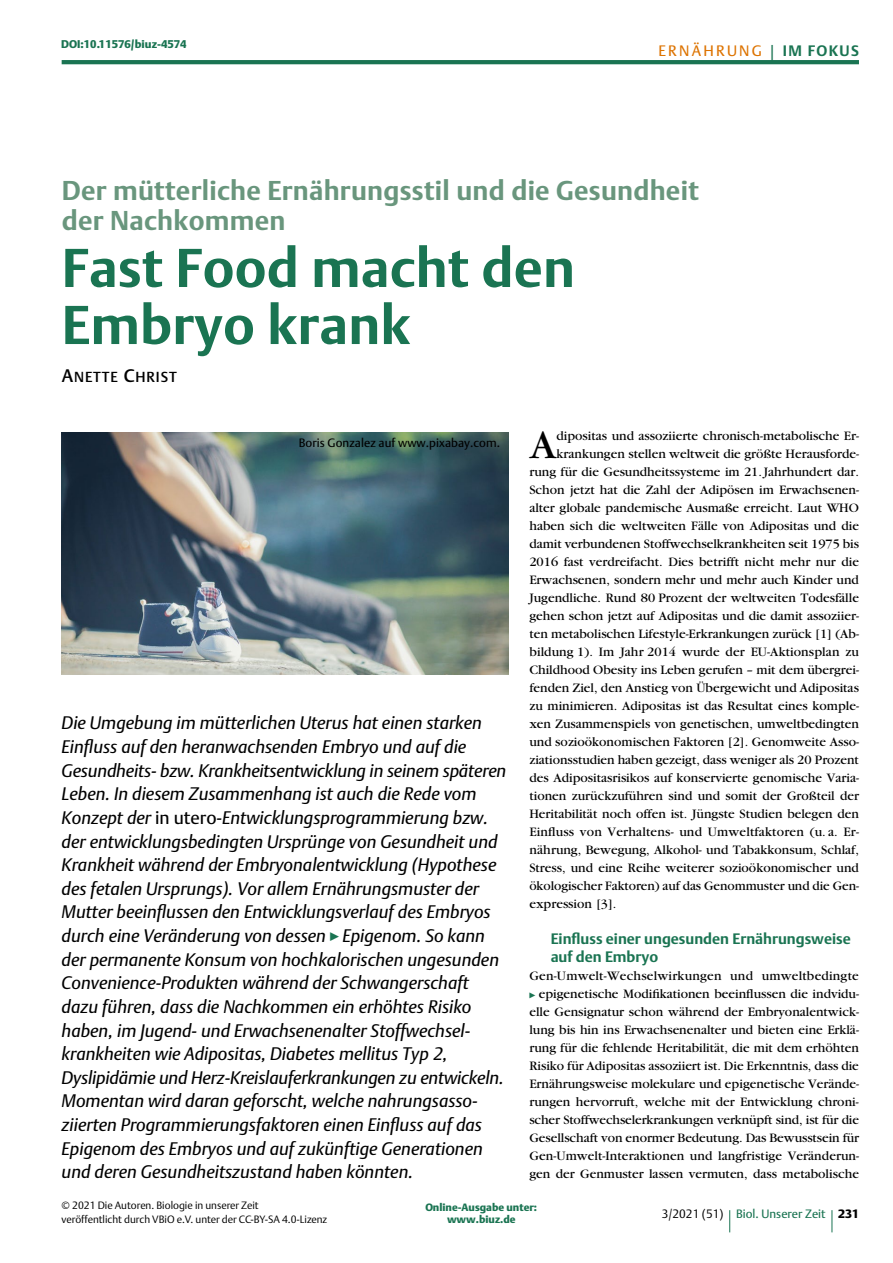
<style>
.page{position:relative;width:893px;height:1263px;background:#fff}
.page>*{position:absolute;margin:0;border:0;box-sizing:border-box;transform-origin:0 0}
.t1{font:700 54px/57px "DTL Argo T";letter-spacing:.005em;color:#1a7452}
.t2{font:42.45px "Garamond";color:#000}
.t3{font:700 27px/30px "DTL Argo T";letter-spacing:.01em;color:#69967d}
.t4{font:italic 18px/23.5px "DTL Argo T";color:#000}
.t5{font:700 15px/18px "DTL Argo T";color:#1a7452}
.t6{font:15px "DTL Argo T";letter-spacing:.15em;color:#dd7300}
.t7{font:14.4px "DTL Argo T Medium SC800";letter-spacing:.06em;color:#000}
.t8{font:13.5px/18px "Garamond";color:#000;text-align:right}
.t9{font:12px "DTL Argo T";letter-spacing:.005em;color:#000}
.t10{font:12px "DTL Argo T";color:#1a7452}
.t11{font:11.1px "DTL Argo T Black";color:#1a7452}
.t12{font:10.5px/13.5px "DTL Argo T Light";color:#000}
.t13{font:10.5px/12px "DTL Argo T Black";color:#1a7452;text-align:center}
.s1{font-family:"Helvetica Neue";font-weight:300;font-size:24.75px;color:#1a7452}
.s2{font-weight:700;color:#1a7452}
.s3{font-size:18px}
.s4{font-style:normal}
.s5{font-family:"DTL Argo T Light";color:#000}
.s6{font-family:"DTL Argo T Black";color:#000}
</style>
<div class="page">
<svg style="left:729px;top:1210px;width:1px;height:22px"></svg>
<svg style="left:832px;top:1210px;width:1px;height:22px"></svg>
<hr style="left:62px;top:60px;width:797px;height:4px;background:#1a7452">
<img style="left:62px;top:432px;width:446px;height:242px">
<p class="t11" style="left:61px;top:38px;width:127px">DOI:10.11576/biuz-4574</p>
<p class="t6" style="left:658px;top:42px;width:202px">ERNÄHRUNG <span class="s1">|</span> <span class="s2">IM FOKUS</span></p>
<h3 class="t3" style="left:62px;top:175px;width:639px">Der mütterliche Ernährungsstil und die Gesundheit der Nachkommen</h3>
<h1 class="t1" style="left:62px;top:239px;width:515px">Fast Food macht den<br>Embryo krank</h1>
<p class="t7" style="left:62px;top:368px;width:117px"><span class="s3">A</span>NETTE <span class="s3">C</span>HRIST</p>
<p class="t9" style="left:299px;top:435px;width:203px">Boris Gonzalez auf www.pixabay.com.</p>
<p class="t4" style="left:62px;top:711px;width:446px">Die Umgebung im mütterlichen Uterus hat einen starken Einfluss auf den heranwachsenden Embryo und auf die Gesundheits- bzw. Krankheitsentwicklung in seinem späteren Leben. In diesem Zusammenhang ist auch die Rede vom Konzept der <span class="s4">in utero</span>-Entwicklungsprogrammierung bzw. der entwicklungsbedingten Ursprünge von Gesundheit und Krankheit während der Embryonalentwicklung (Hypothese des fetalen Ursprungs). Vor allem Ernährungsmuster der Mutter beeinflussen den Entwicklungsverlauf des Embryos durch eine Veränderung von dessen Epigenom. So kann der permanente Konsum von hochkalorischen ungesunden Convenience-Produkten während der Schwangerschaft dazu führen, dass die Nachkommen ein erhöhtes Risiko haben, im Jugend- und Erwachsenenalter Stoffwechsel&shy;krankheiten wie Adipositas, Diabetes mellitus Typ 2, Dyslipidämie und Herz-Kreislauferkrankungen zu entwickeln.<br>Momentan wird daran geforscht, welche nahrungsasso&shy;ziierten Programmierungsfaktoren einen Einfluss auf das Epigenom des Embryos und auf zukünftige Generationen und deren Gesundheitszustand haben könnten.</p>
<h2 class="t2" style="left:530px;top:423px;width:28px">A</h2>
<p class="t8" style="left:556px;top:427px;width:304px">dipositas und assoziierte chronisch-metabolische Er-</p>
<p class="t8" style="left:556px;top:445px;width:304px">krankungen stellen weltweit die größte Herausforde-</p>
<p class="t8" style="left:529px;top:463px;width:331px">rung für die Gesundheitssysteme im 21.Jahrhundert dar.</p>
<p class="t8" style="left:529px;top:481px;width:331px">Schon jetzt hat die Zahl der Adipösen im Erwachsenen-</p>
<p class="t8" style="left:529px;top:499px;width:331px">alter globale pandemische Ausmaße erreicht. Laut WHO</p>
<p class="t8" style="left:529px;top:517px;width:331px">haben sich die weltweiten Fälle von Adipositas und die</p>
<p class="t8" style="left:529px;top:535px;width:331px">damit verbundenen Stoffwechselkrankheiten seit 1975 bis</p>
<p class="t8" style="left:529px;top:553px;width:331px">2016 fast verdreifacht. Dies betrifft nicht mehr nur die</p>
<p class="t8" style="left:529px;top:571px;width:331px">Erwachsenen, sondern mehr und mehr auch Kinder und</p>
<p class="t8" style="left:529px;top:589px;width:331px">Jugendliche. Rund 80 Prozent der weltweiten Todesfälle</p>
<p class="t8" style="left:529px;top:607px;width:331px">gehen schon jetzt auf Adipositas und die damit assoziier-</p>
<p class="t8" style="left:529px;top:625px;width:331px">ten metabolischen Lifestyle-Erkrankungen zurück [1] (Ab-</p>
<p class="t8" style="left:529px;top:643px;width:331px">bildung 1). Im Jahr 2014 wurde der EU-Aktionsplan zu</p>
<p class="t8" style="left:529px;top:661px;width:331px">Childhood Obesity ins Leben gerufen – mit dem übergrei-</p>
<p class="t8" style="left:529px;top:679px;width:331px">fenden Ziel, den Anstieg von Übergewicht und Adipositas</p>
<p class="t8" style="left:529px;top:697px;width:331px">zu minimieren. Adipositas ist das Resultat eines komple-</p>
<p class="t8" style="left:529px;top:715px;width:331px">xen Zusammenspiels von genetischen, umweltbedingten</p>
<p class="t8" style="left:529px;top:733px;width:331px">und sozioökonomischen Faktoren [2]. Genomweite Asso-</p>
<p class="t8" style="left:529px;top:751px;width:331px">ziationsstudien haben gezeigt, dass weniger als 20 Prozent</p>
<p class="t8" style="left:529px;top:769px;width:331px">des Adipositasrisikos auf konservierte genomische Varia-</p>
<p class="t8" style="left:529px;top:787px;width:331px">tionen zurückzuführen sind und somit der Großteil der</p>
<p class="t8" style="left:529px;top:805px;width:331px">Heritabilität noch offen ist. Jüngste Studien belegen den</p>
<p class="t8" style="left:529px;top:823px;width:331px">Einfluss von Verhaltens- und Umweltfaktoren (u. a. Er-</p>
<p class="t8" style="left:529px;top:841px;width:331px">nährung, Bewegung, Alkohol- und Tabakkonsum, Schlaf,</p>
<p class="t8" style="left:529px;top:859px;width:331px">Stress, und eine Reihe weiterer sozioökonomischer und</p>
<p class="t8" style="left:529px;top:877px;width:331px">ökologischer Faktoren) auf das Genommuster und die Gen-</p>
<p class="t8" style="left:529px;top:895px;width:89px">expression [3].</p>
<p class="t5" style="left:551px;top:930px;width:302px">Einfluss einer ungesunden Ernährungsweise auf den Embryo</p>
<p class="t8" style="left:529px;top:967px;width:331px">Gen-Umwelt-Wechselwirkungen und umweltbedingte epigenetische Modifikationen beeinflussen die indvidu&shy;elle Gensignatur schon während der Embryonalentwick&shy;lung bis hin ins Erwachsenenalter und bieten eine Erklä&shy;rung für die fehlende Heritabilität, die mit dem erhöhten Risiko für Adipositas assoziiert ist. Die Erkenntnis, dass die Ernährungsweise molekulare und epigenetische Verände&shy;rungen hervorruft, welche mit der Entwicklung chroni&shy;scher Stoffwechselerkrankungen verknüpft sind, ist für die Gesellschaft von enormer Bedeutung. Das Bewusstsein für Gen-Umwelt-Interaktionen und langfristige Veränderun&shy;gen der Genmuster lassen vermuten, dass metabolische</p>
<p class="t12" style="left:62px;top:1199px;width:267px">© 2021 Die Autoren. Biologie in unserer Zeit<br>veröffentlicht durch VBiO e.V. unter der CC-BY-SA 4.0-Lizenz</p>
<p class="t13" style="left:425px;top:1201px;width:113px">Online-Ausgabe unter: www.biuz.de</p>
<p class="t10" style="left:662px;top:1207px;width:199px"><span class="s5">3/2021 (51)</span> Biol. Unserer Zeit <span class="s6">231</span></p>
</div>
